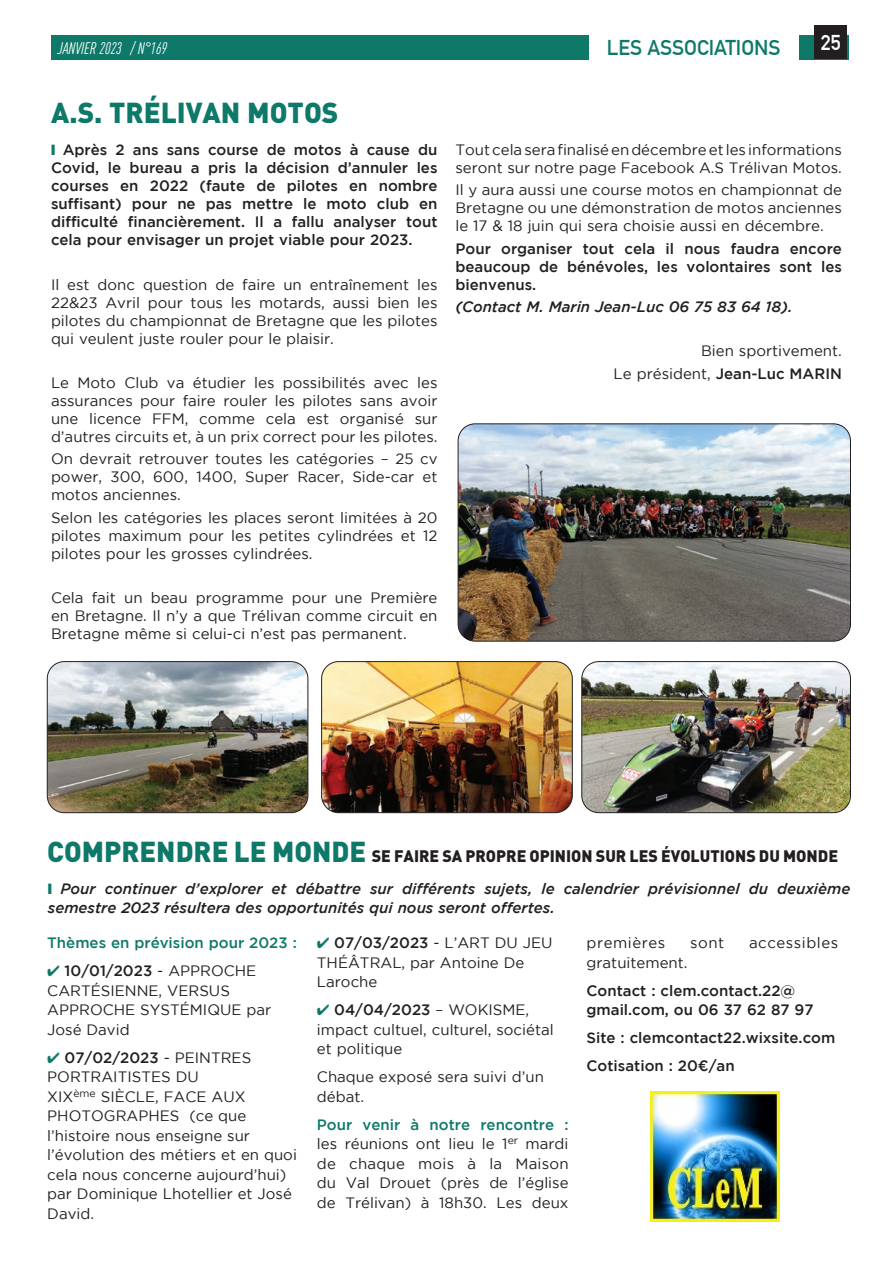
<style>
.page{position:relative;width:893px;height:1263px;background:#fff}
.page>*{position:absolute;margin:0;border:0;box-sizing:border-box;transform-origin:0 0}
.t1{font:900 28.5px "DIN";color:#0e7969}
.t2{font:21px "DIN Mittelschrift Std";color:#0e7969}
.t3{font:21px "DIN Mittelschrift Std";color:#fff}
.t4{font:900 16.5px "DIN";color:#231f20}
.t5{font:italic condensed 16.5px "DIN Pro";color:#fff}
.t6{font:15px/19.5px "Gotham HTF";color:#231f20;text-align:justify}
.t7{font:15px/18px "Gotham HTF Medium 2";color:#231f20;text-align:justify}
.t8{font:italic 500 15px/19.5px "Gotham HTF";color:#231f20}
.t9{font:15px "Gotham HTF Medium 2";color:#0e7969}
.t10{font:15px "Gotham HTF";letter-spacing:.035em;color:#231f20}
.s1{color:#0e7969}
.s2{font-family:"Gotham HTF"}
.s3{font-size:28.5px;color:#0e7969}
.s4{font-family:"Gotham HTF Medium 2"}
.s5{font-family:"Gotham HTF Medium 2";color:#0e7969}
</style>
<div class="page">
<div style="left:51px;top:35px;width:797px;height:24px;background:#0e7969"></div>
<div style="left:589px;top:31px;width:209px;height:34px;background:#fff"></div>
<div style="left:814px;top:26px;width:33px;height:33px;background:#231f20"></div>
<img style="left:47px;top:662px;width:261px;height:151px">
<div style="left:47px;top:661px;width:261px;height:152px;border:1px solid #231f20;border-radius:17px"></div>
<img style="left:322px;top:663px;width:249px;height:150px">
<div style="left:321px;top:661px;width:252px;height:152px;border:1px solid #231f20;border-radius:17px"></div>
<img style="left:583px;top:663px;width:267px;height:150px">
<div style="left:581px;top:661px;width:270px;height:152px;border:1px solid #231f20;border-radius:17px"></div>
<img style="left:458px;top:425px;width:392px;height:216px">
<div style="left:458px;top:423px;width:393px;height:218px;border:1px solid #231f20;border-radius:17px"></div>
<img style="left:651px;top:1091px;width:129px;height:130px">
<p class="t5" style="left:58px;top:36px;width:111px">JANVIER 2023 / N°169</p>
<h2 class="t2" style="left:607px;top:36px;width:175px">LES ASSOCIATIONS</h2>
<h2 class="t3" style="left:821px;top:30px;width:22px">25</h2>
<p class="t1" style="left:51px;top:94px;width:289px">A.S. TRÉLIVAN MOTOS</p>
<p class="t7" style="left:51px;top:140px;width:388px"><span class="s1">❙</span> Après 2 ans sans course de motos à cause du Covid, le bureau a pris la décision d’annuler les courses en 2022 (faute de pilotes en nombre suffisant) pour ne pas mettre le moto club en difficulté financièrement. Il a fallu analyser tout cela pour envisager un projet viable pour 2023.</p>
<p class="t6" style="left:51px;top:275px;width:388px;line-height:18px">Il est donc question de faire un entraînement les 22&amp;23 Avril pour tous les motards, aussi bien les pilotes du championnat de Bretagne que les pilotes qui veulent juste rouler pour le plaisir.</p>
<p class="t6" style="left:51px;top:373px;width:388px;line-height:18px">Le Moto Club va étudier les possibilités avec les assurances pour faire rouler les pilotes sans avoir une licence FFM, comme cela est organisé sur d’autres circuits et, à un prix correct pour les pilotes.</p>
<p class="t6" style="left:51px;top:450px;width:388px;line-height:18px">On devrait retrouver toutes les catégories – 25 cv power, 300, 600, 1400, Super Racer, Side-car et motos anciennes.</p>
<p class="t6" style="left:51px;top:508px;width:388px;line-height:18px">Selon les catégories les places seront limitées à 20 pilotes maximum pour les petites cylindrées et 12 pilotes pour les grosses cylindrées.</p>
<p class="t6" style="left:51px;top:588px;width:388px;line-height:18px">Cela fait un beau programme pour une Première en Bretagne. Il n’y a que Trélivan comme circuit en Bretagne même si celui-ci n’est pas permanent.</p>
<p class="t6" style="left:455px;top:140px;width:388px;line-height:18px">Tout cela sera finalisé en décembre et les informations seront sur notre page Facebook A.S Trélivan Motos.</p>
<p class="t6" style="left:455px;top:181px;width:388px;line-height:18px">Il y aura aussi une course motos en championnat de Bretagne ou une démonstration de motos anciennes le 17 &amp; 18 juin qui sera choisie aussi en décembre.</p>
<p class="t7" style="left:455px;top:239px;width:388px">Pour organiser tout cela il nous faudra encore beaucoup de bénévoles, les volontaires sont les bienvenus.</p>
<p class="t8" style="left:455px;top:297px;width:338px">(Contact M. Marin Jean-Luc 06 75 83 64 18).</p>
<p class="t6" style="left:701px;top:341px;width:142px">Bien sportivement.</p>
<p class="t7" style="left:614px;top:364px;width:230px"><span class="s2">Le président,</span> Jean-Luc MARIN</p>
<p class="t4" style="left:47px;top:844px;width:792px"><span class="s3">COMPRENDRE LE MONDE</span> SE FAIRE SA PROPRE OPINION SUR LES ÉVOLUTIONS DU MONDE</p>
<p class="t8" style="left:48px;top:878px;width:804px"><span class="s1">❙</span> Pour continuer d’explorer et débattre sur différents sujets, le calendrier prévisionnel du deuxième semestre 2023 résultera des opportunités qui nous seront offertes.</p>
<p class="t9" style="left:47px;top:934px;width:251px">Thèmes en prévision pour 2023 :</p>
<p class="t6" style="left:47px;top:961px;width:225px;text-align:left"><span class="s1">✔</span> <span class="s4">10/01/2023</span> - APPROCHE<br>CARTÉSIENNE, VERSUS<br>APPROCHE SYSTÉMIQUE par<br>José David</p>
<p class="t6" style="left:47px;top:1047px;width:251px;text-align:left"><span class="s1">✔</span> <span class="s4">07/02/2023</span> - PEINTRES<br>PORTRAITISTES DU<br>XIX<sup>ème</sup> SIÈCLE, FACE AUX<br>PHOTOGRAPHES (ce que l’histoire nous enseigne sur l’évolution des métiers et en quoi cela nous concerne aujourd’hui) par Dominique Lhotellier et José<br>David.</p>
<p class="t6" style="left:317px;top:933px;width:237px;text-align:left"><span class="s1">✔</span> <span class="s4">07/03/2023</span> - L’ART DU JEU<br>THÉÂTRAL, par Antoine De<br>Laroche</p>
<p class="t6" style="left:317px;top:1000px;width:238px;text-align:left"><span class="s1">✔</span> <span class="s4">04/04/2023</span> – WOKISME, impact cultuel, culturel, sociétal et politique</p>
<p class="t6" style="left:317px;top:1067px;width:228px">Chaque exposé sera suivi d’un débat.</p>
<p class="t6" style="left:317px;top:1114px;width:253px"><span class="s5">Pour venir à notre rencontre : </span>les réunions ont lieu le 1<sup>er</sup> mardi de chaque mois à la Maison du Val Drouet (près de l’église de Trélivan) à 18h30. Les deux</p>
<p class="t10" style="left:587px;top:934px;width:80px">premières</p>
<p class="t6" style="left:690px;top:933px;width:36px">sont</p>
<p class="t10" style="left:749px;top:934px;width:91px">accessibles</p>
<p class="t6" style="left:587px;top:952px;width:103px">gratuitement.</p>
<p class="t7" style="left:587px;top:980px;width:228px;line-height:19.5px">Contact : clem.contact.22@ gmail.com, ou 06 37 62 87 97</p>
<p class="t7" style="left:587px;top:1028px;width:250px">Site : clemcontact22.wixsite.com</p>
<p class="t7" style="left:587px;top:1056px;width:150px">Cotisation : 20¤/an</p>
</div>
